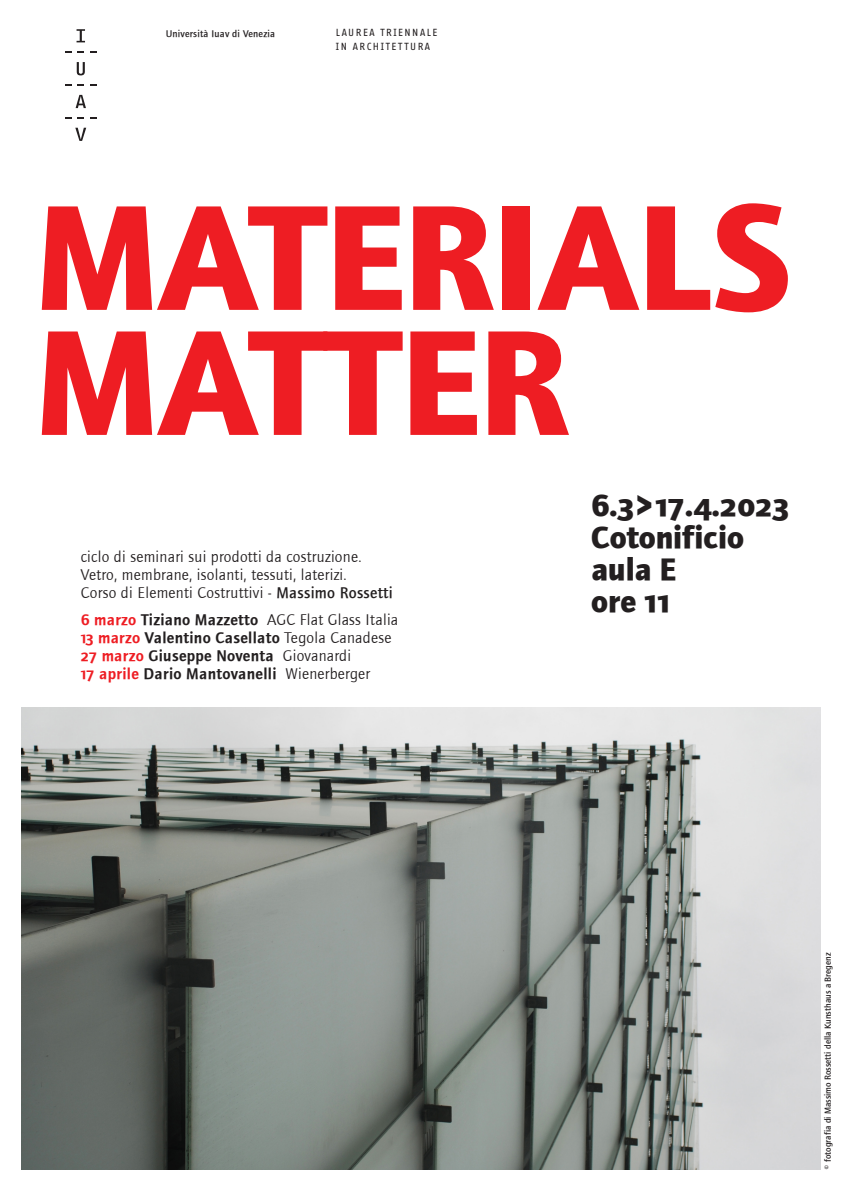
<style>
.page{position:relative;width:842px;height:1191px;background:#fff}
.page>*{position:absolute;margin:0;border:0;box-sizing:border-box;transform-origin:0 0}
.TITOLO{font:700 155px/125px "Foundry Journal";letter-spacing:-.01em;color:#ee1d23}
.SOTTOTITOLO___INFO{font:700 32px "Foundry Journal";color:#231f20}
.SOTTOTITOLO___INFO-2{font:700 32px "Foundry Journal Sc";color:#231f20}
.TESTO_piccolo{font:16px/18px "Foundry Journal";letter-spacing:.02em;color:#231f20}
.TESTO_piccolo-2{font:16px "Foundry Journal Demi";letter-spacing:.02em;color:#231f20}
.INTESTAZIONE_maiusco{font:10px/14px "Fago Office Sans";letter-spacing:.15em;color:#231f20}
.t1{font:500 10px "Foundry Journal";letter-spacing:.02em;color:#231f20}
.t2{font:500 9px "Foundry Journal";color:#231f20}
.s1{font-weight:500}
.s2{font-family:"Foundry Journal Sc Demi";color:#ee1d23}
.s3{font-family:"Foundry Journal Demi";color:#ee1d23}
.s4{font-family:"Foundry Journal Demi"}
.s5{color:#ee1d23}
.s6{font-family:"Foundry Journal"}
.s7{font-family:"Foundry Journal Sc"}
</style>
<div class="page">
<svg style="left:77px;top:29px;width:8px;height:13px"></svg>
<svg style="left:65px;top:51px;width:7px;height:2px"></svg>
<svg style="left:78px;top:51px;width:6px;height:2px"></svg>
<svg style="left:90px;top:51px;width:6px;height:2px"></svg>
<svg style="left:77px;top:62px;width:8px;height:13px"></svg>
<svg style="left:65px;top:84px;width:7px;height:2px"></svg>
<svg style="left:78px;top:84px;width:6px;height:2px"></svg>
<svg style="left:90px;top:84px;width:6px;height:2px"></svg>
<svg style="left:76px;top:95px;width:10px;height:13px"></svg>
<svg style="left:65px;top:117px;width:7px;height:2px"></svg>
<svg style="left:78px;top:117px;width:6px;height:2px"></svg>
<svg style="left:90px;top:117px;width:6px;height:2px"></svg>
<svg style="left:75px;top:128px;width:11px;height:13px"></svg>
<img style="left:21px;top:707px;width:800px;height:462px">
<p class="t1" style="left:166px;top:28px;width:111px">Università Iuav di Venezia</p>
<p class="INTESTAZIONE_maiusco" style="left:336px;top:26px;width:103px">LAUREA TRIENNALE<br>IN ARCHITETTURA</p>
<p class="TITOLO" style="left:34px;top:195px;width:760px">MATERIALS<br>MATTER</p>
<p class="TESTO_piccolo" style="left:81px;top:548px;width:314px">ciclo di seminari sui prodotti da costruzione.<br>Vetro, membrane, isolanti, tessuti, laterizi.<br>Corso di Elementi Costruttivi - <span class="s1">Massimo Rossetti</span></p>
<p class="TESTO_piccolo" style="left:81px;top:610px;width:319px"><span class="s2">6</span> <span class="s3">marzo</span> <span class="s4">Tiziano Mazzetto</span> AGC Flat Glass Italia</p>
<p class="TESTO_piccolo-2" style="left:81px;top:628px;width:312px"><span class="s2">13</span> <span class="s5">marzo</span> Valentino Casellato <span class="s6">Tegola Canadese</span></p>
<p class="TESTO_piccolo-2" style="left:81px;top:646px;width:272px"><span class="s2">27</span> <span class="s5">marzo</span> Giuseppe Noventa <span class="s6">Giovanardi</span></p>
<p class="TESTO_piccolo-2" style="left:81px;top:664px;width:291px"><span class="s2">17</span> <span class="s5">aprile</span> Dario Mantovanelli <span class="s6">Wienerberger</span></p>
<p class="SOTTOTITOLO___INFO-2" style="left:591px;top:486px;width:199px">6.3&gt;17.4.2023</p>
<p class="SOTTOTITOLO___INFO" style="left:591px;top:518px;width:155px">Cotonificio</p>
<p class="SOTTOTITOLO___INFO" style="left:591px;top:550px;width:86px">aula E</p>
<p class="SOTTOTITOLO___INFO" style="left:591px;top:582px;width:80px">ore <span class="s7">11</span></p>
<p class="t2" style="left:823px;top:1169px;width:218px;rotate:-90deg">© fotografia di Massimo Rossetti della Kunsthaus a Bregenz</p>
</div>
